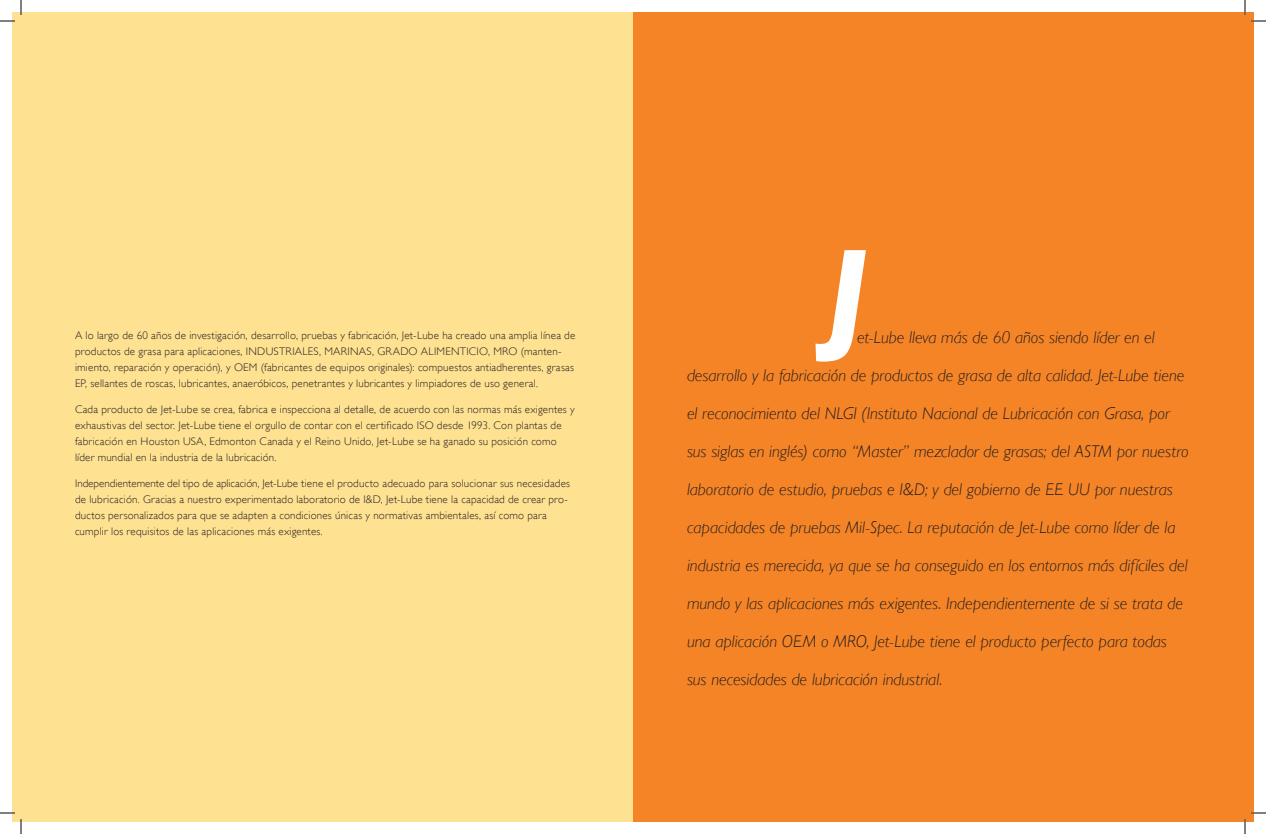
<style>
.page{position:relative;width:1266px;height:834px;background:#fff}
.page>*{position:absolute;margin:0;border:0;box-sizing:border-box;transform-origin:0 0}
.t1{font:italic 700 124.4px "Gill Sans";color:#fff}
.t2{font:italic 300 17px "Gill Sans";letter-spacing:-.005em;color:#231f20}
.t3{font:300 11px/16px "Gill Sans";letter-spacing:.015em;color:#231f20}
</style>
<div class="page">
<div style="left:12px;top:12px;width:621px;height:810px;background:#ffe192"></div>
<div style="left:633px;top:12px;width:621px;height:810px;background:#f58427"></div>
<svg style="left:0;top:0;width:22px;height:22px"></svg>
<svg style="left:0;top:812px;width:22px;height:22px"></svg>
<svg style="left:1244px;top:0;width:22px;height:22px"></svg>
<svg style="left:1244px;top:812px;width:22px;height:22px"></svg>
<p class="t3" style="left:75px;top:327px;width:502px">A lo largo de 60 años de investigación, desarrollo, pruebas y fabricación, Jet-Lube ha creado una amplia línea de</p>
<p class="t3" style="left:75px;top:343px;width:501px">productos de grasa para aplicaciones, INDUSTRIALES, MARINAS, GRADO ALIMENTICIO, MRO (manten&shy;imiento, reparación y operación), y OEM (fabricantes de equipos originales): compuestos antiadherentes, grasas<br>EP, sellantes de roscas, lubricantes, anaeróbicos, penetrantes y lubricantes y limpiadores de uso general.</p>
<p class="t3" style="left:75px;top:401px;width:501px">Cada producto de Jet-Lube se crea, fabrica e inspecciona al detalle, de acuerdo con las normas más exigentes y exhaustivas del sector. Jet-Lube tiene el orgullo de contar con el certificado ISO desde 1993. Con plantas de fabricación en Houston USA, Edmonton Canada y el Reino Unido, Jet-Lube se ha ganado su posición como líder mundial en la industria de la lubricación.</p>
<p class="t3" style="left:75px;top:475px;width:497px">Independientemente del tipo de aplicación, Jet-Lube tiene el producto adecuado para solucionar sus necesidades de lubricación. Gracias a nuestro experimentado laboratorio de I&amp;D, Jet-Lube tiene la capacidad de crear pro&shy;ductos personalizados para que se adapten a condiciones únicas y normativas ambientales, así como para cumplir los requisitos de las aplicaciones más exigentes.</p>
<p class="t1" style="left:823px;top:220px;width:47px">J</p>
<p class="t2" style="left:857px;top:327px;width:299px">et-Lube lleva más de 60 años siendo líder en el</p>
<p class="t2" style="left:687px;top:365px;width:499px">desarrollo y la fabricación de productos de grasa de alta calidad. Jet-Lube tiene</p>
<p class="t2" style="left:687px;top:403px;width:484px">el reconocimiento del NLGI (Instituto Nacional de Lubricación con Grasa, por</p>
<p class="t2" style="left:687px;top:441px;width:503px">sus siglas en inglés) como “Master” mezclador de grasas; del ASTM por nuestro</p>
<p class="t2" style="left:687px;top:479px;width:487px">laboratorio de estudio, pruebas e I&amp;D; y del gobierno de EE UU por nuestras</p>
<p class="t2" style="left:687px;top:517px;width:490px">capacidades de pruebas Mil-Spec. La reputación de Jet-Lube como líder de la</p>
<p class="t2" style="left:687px;top:555px;width:502px">industria es merecida, ya que se ha conseguido en los entornos más difíciles del</p>
<p class="t2" style="left:687px;top:593px;width:498px">mundo y las aplicaciones más exigentes. Independientemente de si se trata de</p>
<p class="t2" style="left:687px;top:631px;width:482px">una aplicación OEM o MRO, Jet-Lube tiene el producto perfecto para todas</p>
<p class="t2" style="left:687px;top:669px;width:257px">sus necesidades de lubricación industrial.</p>
</div>
